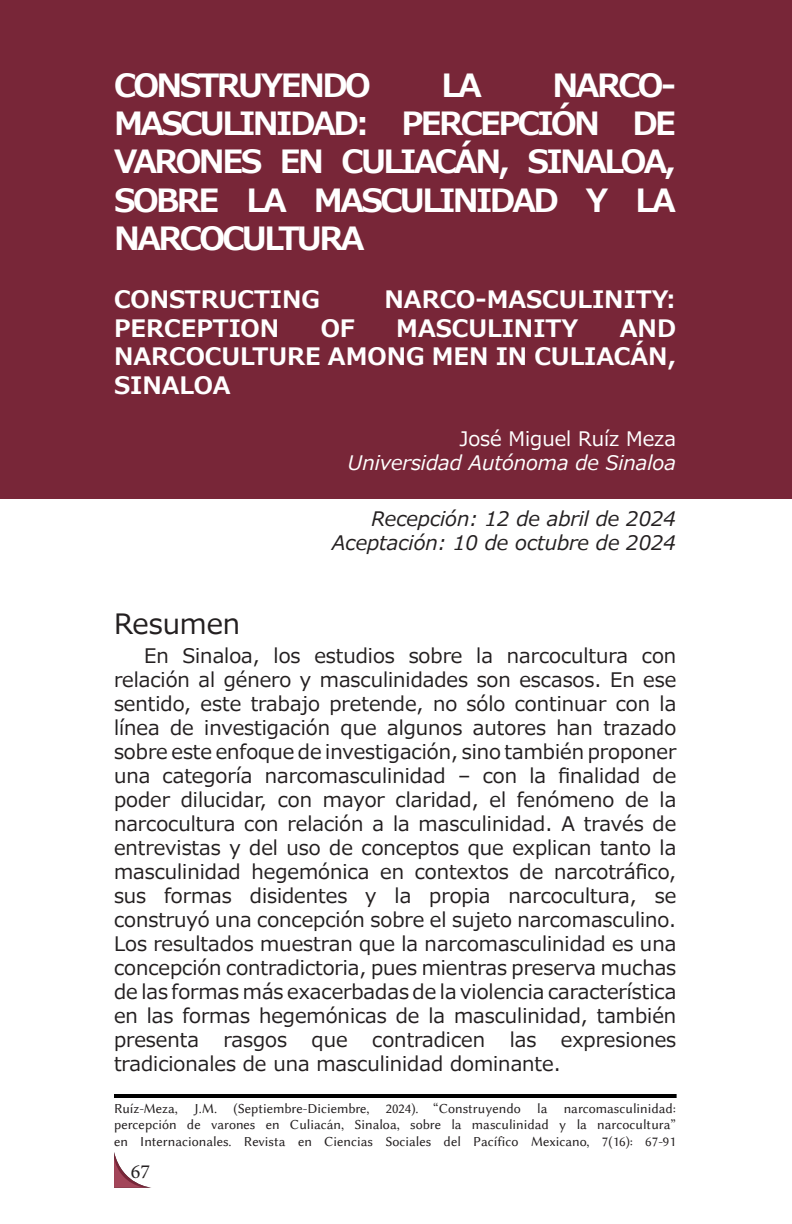
<style>
.page{position:relative;width:792px;height:1224px;background:#fff}
.page>*{position:absolute;margin:0;border:0;box-sizing:border-box;transform-origin:0 0}
.titulo_de_articulo{font:700 32px/38.4px "Meiryo";letter-spacing:-.08em;color:#fff;text-align:justify}
.titulos{font:28px "Meiryo";color:#231f20}
.title_of_articule{font:700 24px/28.8px "Meiryo";color:#fff;text-align:justify}
.texto{font:20px/24px "Meiryo";color:#231f20;text-align:justify}
.fechas{font:italic 20px "Meiryo";color:#231f20}
.autores{font:italic 20px "Meiryo";color:#fff}
.autores-2{font:20px "Meiryo";color:#fff}
.t1{font:20px "Minion Pro";color:#231f20}
.t2{font:14px/16.8px "Lin Biolinum";color:#231f20;text-align:justify}
</style>
<div class="page">
<svg style="left:114px;top:1152px;width:37px;height:36px"></svg>
<div style="left:0;top:0;width:792px;height:499px;background:#782638"></div>
<div style="left:114px;top:1094px;width:563px;height:4px;border:2px solid #000"></div>
<p class="titulo_de_articulo" style="left:114px;top:67px;width:258px">CONSTRUYENDO</p>
<p class="titulo_de_articulo" style="left:441px;top:67px;width:42px">LA</p>
<p class="titulo_de_articulo" style="left:553px;top:67px;width:125px">NARCO-</p>
<p class="titulo_de_articulo" style="left:114px;top:106px;width:564px">MASCULINIDAD: PERCEPCIÓN DE VARONES EN CULIACÁN, SINALOA, SOBRE LA MASCULINIDAD Y LA NARCOCULTURA</p>
<p class="title_of_articule" style="left:114px;top:286px;width:208px">CONSTRUCTING</p>
<p class="title_of_articule" style="left:385px;top:286px;width:293px">NARCO-MASCULINITY:</p>
<p class="title_of_articule" style="left:114px;top:315px;width:167px">PERCEPTION</p>
<p class="title_of_articule" style="left:321px;top:315px;width:36px">OF</p>
<p class="title_of_articule" style="left:396px;top:315px;width:183px">MASCULINITY</p>
<p class="title_of_articule" style="left:114px;top:315px;width:564px;text-indent:506px">AND NARCOCULTURE AMONG MEN IN CULIACÁN, SINALOA</p>
<p class="autores-2" style="left:460px;top:425px;width:218px">José Miguel Ruíz Meza</p>
<p class="autores" style="left:348px;top:449px;width:330px">Universidad Autónoma de Sinaloa</p>
<p class="fechas" style="left:372px;top:505px;width:306px">Recepción: 12 de abril de 2024</p>
<p class="fechas" style="left:332px;top:529px;width:345px">Aceptación: 10 de octubre de 2024</p>
<p class="titulos" style="left:114px;top:604px;width:128px">Resumen</p>
<p class="texto" style="left:114px;top:645px;width:564px;text-indent:30px">En Sinaloa, los estudios sobre la narcocultura con relación al género y masculinidades son escasos. En ese sentido, este trabajo pretende, no sólo continuar con la línea de investigación que algunos autores han trazado sobre este enfoque de investigación, sino también proponer una categoría narcomasculinidad – con la finalidad de poder dilucidar, con mayor claridad, el fenómeno de la narcocultura con relación a la masculinidad. A través de entrevistas y del uso de conceptos que explican tanto la masculinidad hegemónica en contextos de narcotráfico, sus formas disidentes y la propia narcocultura, se construyó una concepción sobre el sujeto narcomasculino.<br>Los resultados muestran que la narcomasculinidad es una concepción contradictoria, pues mientras preserva muchas de las formas más exacerbadas de la violencia característica en las formas hegemónicas de la masculinidad, también presenta rasgos que contradicen las expresiones tradicionales de una masculinidad dominante.</p>
<p class="t2" style="left:114px;top:1100px;width:564px">Ruíz-Meza, J.M. (Septiembre-Diciembre, 2024). “Construyendo la narcomasculinidad: percepción de varones en Culiacán, Sinaloa, sobre la masculinidad y la narcocultura” en Internacionales. Revista en Ciencias Sociales del Pacífico Mexicano, 7(16): 67-91</p>
<p class="t1" style="left:131px;top:1158px;width:21px">67</p>
</div>
